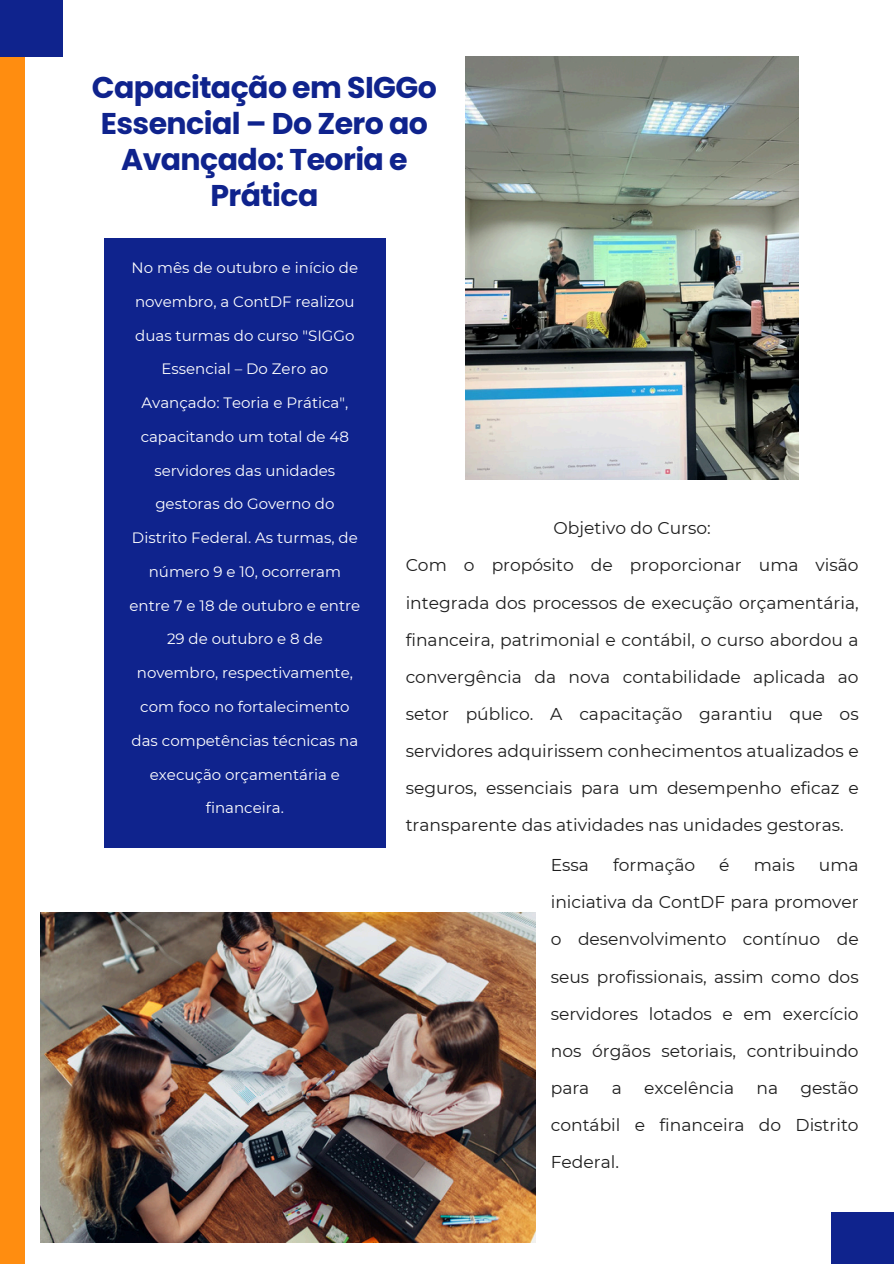
<style>
.page{position:relative;width:894px;height:1264px;background:#fff}
.page>*{position:absolute;margin:0;border:0;box-sizing:border-box;transform-origin:0 0}
.t1{font:700 30px/36px "Poppins";letter-spacing:-.02em;color:#0f238d;text-align:center}
.t2{font:17.1px/37.2px "Montserrat";color:#1e1e1e;text-align:justify}
.t3{font:15px "Montserrat";color:#fff}
</style>
<div class="page">
<div style="left:0;top:0;width:24px;height:1263px;background:#ff8d10"></div>
<img style="left:465px;top:56px;width:333px;height:424px">
<div style="left:0;top:0;width:63px;height:56px;background:#0f238d"></div>
<div style="left:831px;top:1212px;width:62px;height:51px;background:#0f238d"></div>
<div style="left:104px;top:238px;width:281px;height:609px;background:#0f238d"></div>
<img style="left:40px;top:912px;width:495px;height:330px">
<p class="t1" style="left:92px;top:70px;width:346px">Capacitação em SIGGo<br>Essencial – Do Zero ao<br>Avançado: Teoria e<br>Prática</p>
<h2 class="t3" style="left:132px;top:258px;width:228px">No mês de outubro e início de</h2>
<h2 class="t3" style="left:135px;top:292px;width:221px">novembro, a ContDF realizou</h2>
<h2 class="t3" style="left:135px;top:326px;width:221px">duas turmas do curso "SIGGo</h2>
<h2 class="t3" style="left:161px;top:360px;width:168px">Essencial – Do Zero ao</h2>
<h2 class="t3" style="left:141px;top:393px;width:208px">Avançado: Teoria e Prática",</h2>
<h2 class="t3" style="left:141px;top:427px;width:210px">capacitando um total de 48</h2>
<h2 class="t3" style="left:154px;top:461px;width:182px">servidores das unidades</h2>
<h2 class="t3" style="left:155px;top:495px;width:181px">gestoras do Governo do</h2>
<h2 class="t3" style="left:132px;top:528px;width:227px">Distrito Federal. As turmas, de</h2>
<h2 class="t3" style="left:149px;top:562px;width:194px">número 9 e 10, ocorreram</h2>
<h2 class="t3" style="left:129px;top:596px;width:232px">entre 7 e 18 de outubro e entre</h2>
<h2 class="t3" style="left:167px;top:630px;width:157px">29 de outubro e 8 de</h2>
<h2 class="t3" style="left:137px;top:663px;width:217px">novembro, respectivamente,</h2>
<h2 class="t3" style="left:140px;top:697px;width:211px">com foco no fortalecimento</h2>
<h2 class="t3" style="left:131px;top:731px;width:228px">das competências técnicas na</h2>
<h2 class="t3" style="left:150px;top:765px;width:191px">execução orçamentária e</h2>
<h2 class="t3" style="left:206px;top:798px;width:79px">financeira.</h2>
<h2 class="t2" style="left:405px;top:509px;width:454px;text-align:left;text-indent:148px">Objetivo do Curso:<br>Com o propósito de proporcionar uma visão integrada dos processos de execução orçamentária, financeira, patrimonial e contábil, o curso abordou a convergência da nova contabilidade aplicada ao setor público. A capacitação garantiu que os servidores adquirissem conhecimentos atualizados e seguros, essenciais para um desempenho eficaz e transparente das atividades nas unidades gestoras.</h2>
<p class="t2" style="left:550px;top:846px;width:40px">Essa</p>
<p class="t2" style="left:613px;top:846px;width:83px">formação</p>
<p class="t2" style="left:719px;top:846px;width:12px">é</p>
<p class="t2" style="left:753px;top:846px;width:43px">mais</p>
<p class="t2" style="left:550px;top:846px;width:309px;text-indent:268px">uma iniciativa da ContDF para promover o desenvolvimento contínuo de seus profissionais, assim como dos servidores lotados e em exercício nos órgãos setoriais, contribuindo para</p>
<p class="t2" style="left:611px;top:1069px;width:12px">a</p>
<p class="t2" style="left:644px;top:1069px;width:92px">excelência</p>
<p class="t2" style="left:756px;top:1069px;width:23px">na</p>
<p class="t2" style="left:550px;top:1069px;width:309px;text-indent:250px">gestão contábil e financeira do Distrito Federal.</p>
</div>
